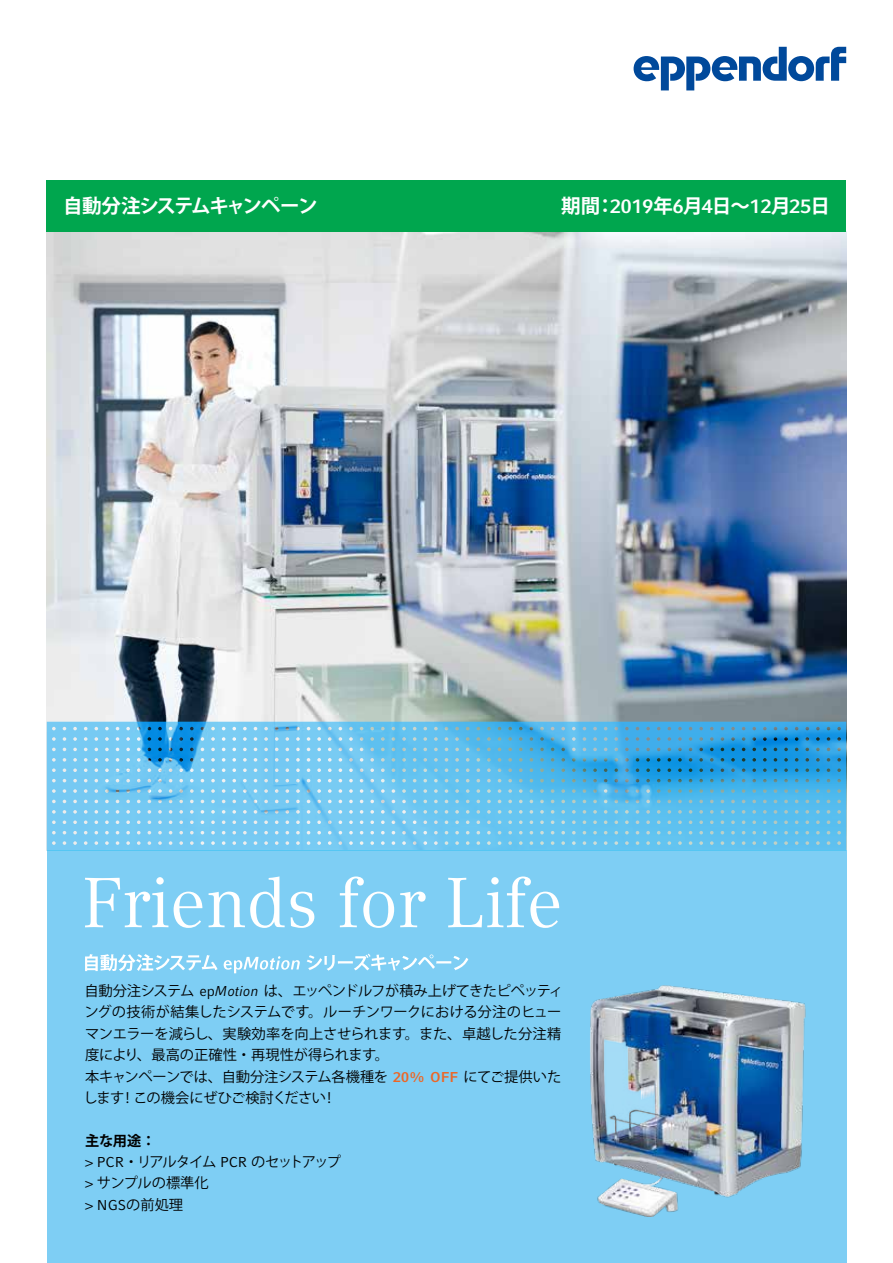
<style>
.page{position:relative;width:893px;height:1263px;background:#fff}
.page>*{position:absolute;margin:0;border:0;box-sizing:border-box;transform-origin:0 0}
.t1{font:700 19.5px "Compatil Factfor Eppendorf";color:#fff}
.t2{font:700 19.5px "Koz Go Pr 6 N";letter-spacing:-.07em;color:#fff}
.t3{font:14.25px/21.3px "Koz Go Pr 6 N";letter-spacing:-.02em;color:#000}
.t4{font:14.25px/21.3px "Koz Go Pr 6 N";letter-spacing:-.075em;color:#000}
.t5{font:14.25px "Compatil Factfor Eppendorf";color:#000}
.s1{font-family:"Koz Go Pr 6 N"}
.s2{font-family:"Compatil Factfor Eppendorf"}
.s3{font-family:"Compatil Factfor Eppendorf";font-style:italic}
.s4{font-family:"Compatil Factfor Eppendorf";font-weight:700;color:#ec6626}
.s5{font-weight:700}
</style>
<div class="page">
<svg style="left:634px;top:47px;width:212px;height:43px"></svg>
<img style="left:47px;top:231px;width:799px;height:491px">
<div style="left:47px;top:180px;width:799px;height:51px;background:#00a64e"></div>
<div style="left:47px;top:850px;width:800px;height:413px;background:#7ecef4"></div>
<svg style="left:47px;top:722px;width:799px;height:128px"></svg>
<svg style="left:85px;top:954px;width:383px;height:19px"></svg>
<svg style="left:85px;top:876px;width:474px;height:52px"></svg>
<img style="left:590px;top:985px;width:216px;height:231px">
<h1 class="t2" style="left:63px;top:195px;width:256px">自動分注システムキャンペーン</h1>
<h1 class="t1" style="left:561px;top:195px;width:270px"><span class="s1">期間：</span>2019<span class="s1">年</span>6<span class="s1">月</span>4<span class="s1">日～</span>12<span class="s1">月</span>25<span class="s1">日</span></h1>
<p class="t3" style="left:84px;top:980px;width:481px">自動分注システム <span class="s2">ep</span><span class="s3">Motion</span> は、エッペンドルフが積み上げてきたピペッティングの技術が結集したシステムです。ルーチンワークにおける分注のヒューマンエラーを減らし、実験効率を向上させられます。また、卓越した分注精度により、最高の正確性・再現性が得られます。<br>本キャンペーンでは、自動分注システム各機種を <span class="s4">20% OFF</span> にてご提供いたします！この機会にぜひご検討ください！</p>
<p class="t4" style="left:85px;top:1130px;width:257px"><span class="s5">主な用途：<br></span><span class="s2">&gt; PCR</span>・リアルタイム <span class="s2">PCR</span> のセットアップ<span class="s2">&gt;</span> サンプルの標準化</p>
<p class="t5" style="left:85px;top:1196px;width:100px">&gt; NGS<span class="s1">の前処理</span></p>
</div>
